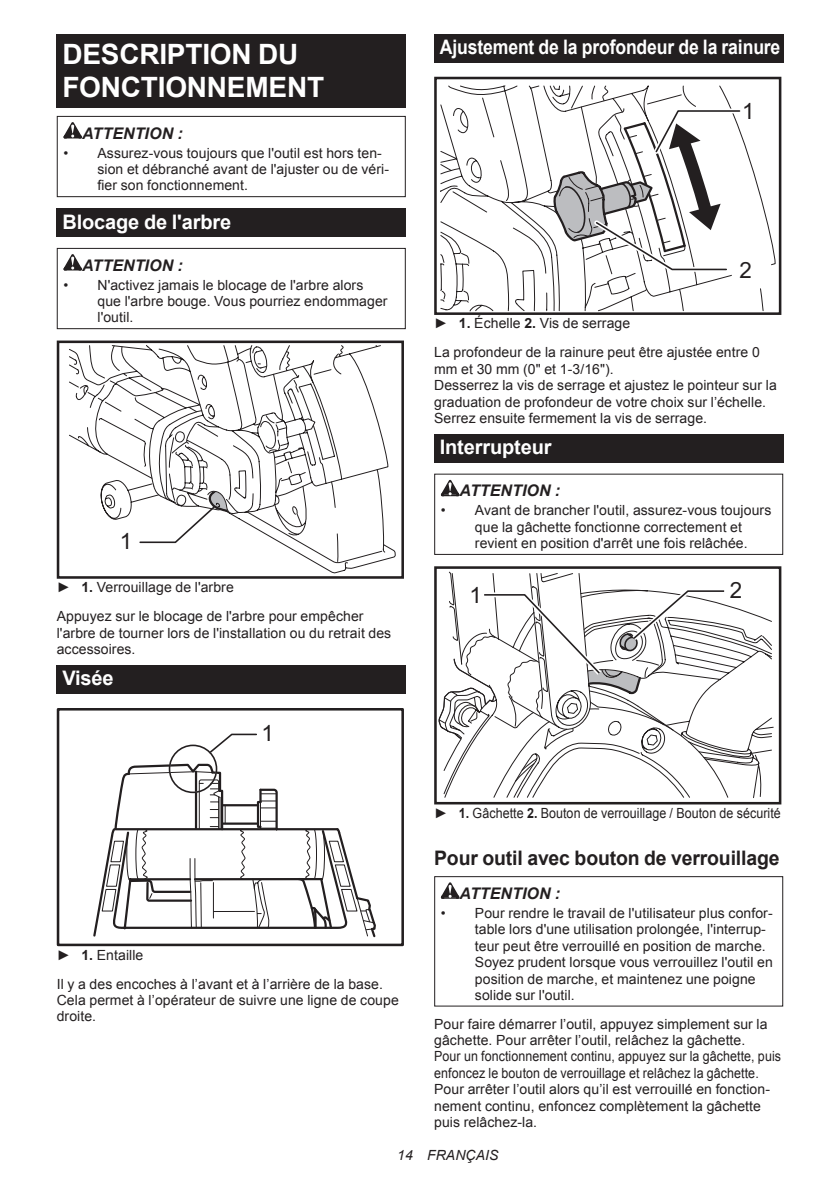
<style>
.page{position:relative;width:840px;height:1191px;background:#fff}
.page>*{position:absolute;margin:0;border:0;box-sizing:border-box;transform-origin:0 0}
.t1{font:700 28px/32.8px "Arial";letter-spacing:-.01em;color:#fff}
.t2{font:22.4px "Arial";color:#231f20}
.t3{font:700 20px "Arial";letter-spacing:-.01em;color:#fff;scale:.88 1}
.t4{font:700 20px "Arial";letter-spacing:-.01em;color:#fff}
.t5{font:700 20px "Arial";letter-spacing:-.01em;color:#231f20}
.t6{font:italic 700 16px "Arial";letter-spacing:.005em;color:#231f20}
.t7{font:14px/16.4px "Arial";letter-spacing:.005em;color:#231f20}
.t8{font:italic 14px "Arial";letter-spacing:.005em;color:#231f20}
.s1{font-weight:700}
</style>
<div class="page">
<div style="left:57px;top:34px;width:348px;height:74px;background:#231f20"></div>
<svg style="left:63px;top:122px;width:19px;height:16px"></svg>
<div style="left:57px;top:116px;width:348px;height:81px;border:1px solid #231f20"></div>
<div style="left:57px;top:208px;width:348px;height:29px;background:#231f20"></div>
<svg style="left:63px;top:254px;width:19px;height:16px"></svg>
<div style="left:57px;top:248px;width:348px;height:81px;border:1px solid #231f20"></div>
<svg style="left:69px;top:345px;width:327px;height:229px"></svg>
<div style="left:57px;top:340px;width:347px;height:239px;border:3px solid #231f20"></div>
<svg style="left:138px;top:485px;width:100px;height:59px"></svg>
<div style="left:57px;top:665px;width:348px;height:29px;background:#231f20"></div>
<div style="left:57px;top:708px;width:347px;height:238px;border:3px solid #231f20"></div>
<svg style="left:101px;top:733px;width:275px;height:205px"></svg>
<div style="left:169px;top:744px;width:48px;height:49px;border:2px solid #231f20;border-radius:50%"></div>
<div style="left:434px;top:34px;width:348px;height:29px;background:#231f20"></div>
<svg style="left:440px;top:85px;width:323px;height:226px"></svg>
<div style="left:434px;top:77px;width:347px;height:238px;border:3px solid #231f20"></div>
<svg style="left:551px;top:94px;width:193px;height:180px"></svg>
<div style="left:730px;top:250px;width:41px;height:40px;background:#fff;border-radius:50%"></div>
<div style="left:434px;top:434px;width:348px;height:29px;background:#231f20"></div>
<svg style="left:440px;top:480px;width:19px;height:16px"></svg>
<div style="left:434px;top:473px;width:348px;height:82px;border:1px solid #231f20"></div>
<svg style="left:728px;top:605px;width:45px;height:193px"></svg>
<div style="left:434px;top:566px;width:347px;height:238px;border:3px solid #231f20"></div>
<svg style="left:437px;top:566px;width:291px;height:232px"></svg>
<svg style="left:440px;top:882px;width:19px;height:16px"></svg>
<div style="left:434px;top:876px;width:348px;height:130px;border:1px solid #231f20"></div>
<h1 class="t1" style="left:62px;top:38px;width:263px">DESCRIPTION DU<br>FONCTIONNEMENT</h1>
<p class="t6" style="left:82px;top:122px;width:102px">ATTENTION :</p>
<p class="t7" style="left:97px;top:145px;width:293px;text-indent:-34px">• Assurez-vous toujours que l'outil est hors ten&shy;sion et débranché avant de l'ajuster ou de véri&shy;fier son fonctionnement.</p>
<h3 class="t4" style="left:62px;top:208px;width:170px">Blocage de l'arbre</h3>
<p class="t6" style="left:82px;top:254px;width:102px">ATTENTION :</p>
<p class="t7" style="left:97px;top:277px;width:291px;text-indent:-34px">• N'activez jamais le blocage de l'arbre alors que l'arbre bouge. Vous pourriez endommager l'outil.</p>
<h2 class="t2" style="left:120px;top:526px;width:14px">1</h2>
<p class="t7" style="left:57px;top:573px;width:308px;line-height:28.8px">► <span class="s1">1.</span> Verrouillage de l'arbre<br>Appuyez sur le blocage de l'arbre pour empêcher</p>
<p class="t7" style="left:57px;top:624px;width:336px">l'arbre de tourner lors de l'installation ou du retrait des accessoires.</p>
<h3 class="t4" style="left:62px;top:665px;width:53px">Visée</h3>
<h2 class="t2" style="left:261px;top:719px;width:14px">1</h2>
<p class="t7" style="left:57px;top:940px;width:327px;line-height:28.8px">► <span class="s1">1.</span> Entaille<br>Il y a des encoches à l’avant et à l’arrière de la base.</p>
<p class="t7" style="left:57px;top:992px;width:343px">Cela permet à l’opérateur de suivre une ligne de coupe droite.</p>
<h3 class="t3" style="left:439px;top:34px;width:388px">Ajustement de la profondeur de la rainure</h3>
<h2 class="t2" style="left:741px;top:97px;width:14px">1</h2>
<h2 class="t2" style="left:739px;top:256px;width:14px">2</h2>
<p class="t7" style="left:434px;top:309px;width:327px;line-height:28.8px">► <span class="s1">1.</span> Échelle <span class="s1">2.</span> Vis de serrage<br>La profondeur de la rainure peut être ajustée entre 0</p>
<p class="t7" style="left:434px;top:361px;width:344px">mm et 30 mm (0" et 1-3/16").<br>Desserrez la vis de serrage et ajustez le pointeur sur la graduation de profondeur de votre choix sur l’échelle.<br>Serrez ensuite fermement la vis de serrage.</p>
<h3 class="t4" style="left:439px;top:434px;width:113px">Interrupteur</h3>
<p class="t6" style="left:459px;top:480px;width:102px">ATTENTION :</p>
<p class="t7" style="left:474px;top:502px;width:298px;text-indent:-34px">• Avant de brancher l'outil, assurez-vous toujours que la gâchette fonctionne correctement et revient en position d'arrêt une fois relâchée.</p>
<h2 class="t2" style="left:469px;top:581px;width:14px">1</h2>
<h2 class="t2" style="left:729px;top:576px;width:14px">2</h2>
<p class="t7" style="left:434px;top:805px;width:348px">► <span class="s1">1.</span> Gâchette <span class="s1">2.</span> Bouton de verrouillage / Bouton de sécurité</p>
<h3 class="t5" style="left:434px;top:845px;width:346px">Pour outil avec bouton de verrouillage</h3>
<p class="t6" style="left:459px;top:882px;width:102px">ATTENTION :</p>
<p class="t7" style="left:474px;top:905px;width:299px;text-indent:-34px">• Pour rendre le travail de l'utilisateur plus confor&shy;table lors d'une utilisation prolongée, l'interrup&shy;teur peut être verrouillé en position de marche.<br>Soyez prudent lorsque vous verrouillez l'outil en position de marche, et maintenez une poigne solide sur l'outil.</p>
<p class="t7" style="left:434px;top:1015px;width:348px">Pour faire démarrer l’outil, appuyez simplement sur la gâchette. Pour arrêter l’outil, relâchez la gâchette.<br>Pour un fonctionnement continu, appuyez sur la gâchette, puis enfoncez le bouton de verrouillage et relâchez la gâchette.<br>Pour arrêter l’outil alors qu’il est verrouillé en fonction&shy;nement continu, enfoncez complètement la gâchette puis relâchez-la.</p>
<p class="t8" style="left:397px;top:1146px;width:103px">14 FRANÇAIS</p>
</div>
